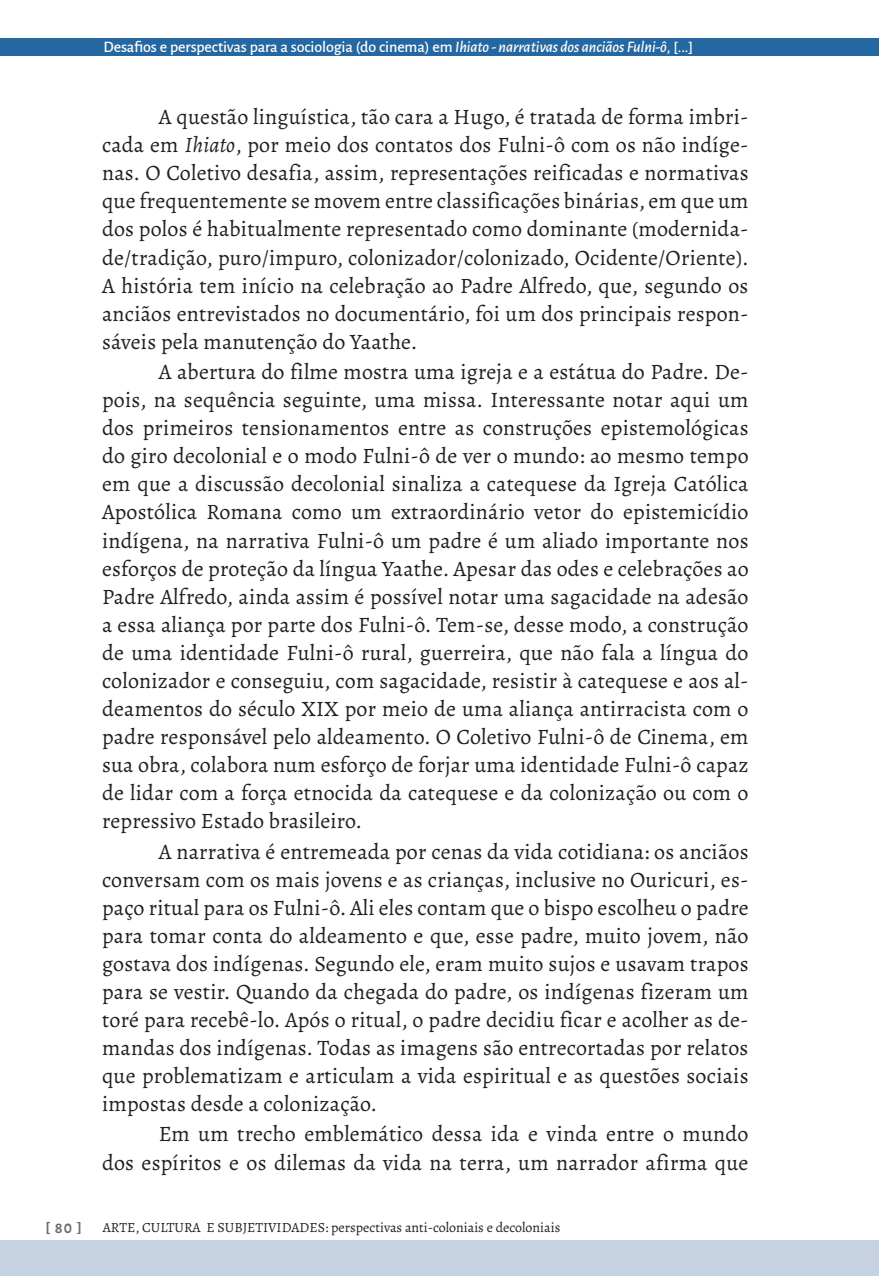
<style>
.page{position:relative;width:879px;height:1276px;background:#fff}
.page>*{position:absolute;margin:0;border:0;box-sizing:border-box;transform-origin:0 0}
.t1{font:22px/28px "Alegreya";letter-spacing:.01em;color:#231f20;text-align:justify}
.t2{font:500 16px "Alegreya Sans";letter-spacing:-.01em;color:#fff}
.t3{font:700 16px "Alegreya Sans";color:#6c6d70}
.t4{font:14px "Alegreya";color:#231f20}
.s1{font-style:italic}
</style>
<div class="page">
<div style="left:0;top:38px;width:879px;height:18px;background:#2567a1"></div>
<div style="left:0;top:1240px;width:878px;height:36px;background:#c6d1e2"></div>
<hr style="left:877px;top:1240px;width:2px;height:36px;background:#c6d1e2">
<p class="t2" style="left:103px;top:36px;width:591px">Desafios e perspectivas para a sociologia (do cinema) em <span class="s1">Ihiato - narrativas dos anciãos Fulni-ô</span>, [...]</p>
<p class="t1" style="left:102px;top:103px;width:648px;text-indent:57px">A questão linguística, tão cara a Hugo, é tratada de forma imbri&shy;cada em <span class="s1">Ihiato</span>, por meio dos contatos dos Fulni-ô com os não indíge&shy;nas. O Coletivo desafia, assim, representações reificadas e normativas que frequentemente se movem entre classificações binárias, em que um dos polos é habitualmente representado como dominante (modernida&shy;de/tradição, puro/impuro, colonizador/colonizado, Ocidente/Oriente).<br>A história tem início na celebração ao Padre Alfredo, que, segundo os anciãos entrevistados no documentário, foi um dos principais respon&shy;sáveis pela manutenção do Yaathe.</p>
<p class="t1" style="left:102px;top:358px;width:648px;text-indent:57px">A abertura do filme mostra uma igreja e a estátua do Padre. De&shy;pois, na sequência seguinte, uma missa. Interessante notar aqui um dos primeiros tensionamentos entre as construções epistemológicas do giro decolonial e o modo Fulni-ô de ver o mundo: ao mesmo tempo em que a discussão decolonial sinaliza a catequese da Igreja Católica Apostólica Romana como um extraordinário vetor do epistemicídio indígena, na narrativa Fulni-ô um padre é um aliado importante nos esforços de proteção da língua Yaathe. Apesar das odes e celebrações ao Padre Alfredo, ainda assim é possível notar uma sagacidade na adesão a essa aliança por parte dos Fulni-ô. Tem-se, desse modo, a construção de uma identidade Fulni-ô rural, guerreira, que não fala a língua do colonizador e conseguiu, com sagacidade, resistir à catequese e aos al&shy;deamentos do século XIX por meio de uma aliança antirracista com o padre responsável pelo aldeamento. O Coletivo Fulni-ô de Cinema, em sua obra, colabora num esforço de forjar uma identidade Fulni-ô capaz de lidar com a força etnocida da catequese e da colonização ou com o repressivo Estado brasileiro.</p>
<p class="t1" style="left:102px;top:837px;width:648px;text-indent:57px">A narrativa é entremeada por cenas da vida cotidiana: os anciãos conversam com os mais jovens e as crianças, inclusive no Ouricuri, es&shy;paço ritual para os Fulni-ô. Ali eles contam que o bispo escolheu o padre para tomar conta do aldeamento e que, esse padre, muito jovem, não gostava dos indígenas. Segundo ele, eram muito sujos e usavam trapos para se vestir. Quando da chegada do padre, os indígenas fizeram um toré para recebê-lo. Após o ritual, o padre decidiu ficar e acolher as de&shy;mandas dos indígenas. Todas as imagens são entrecortadas por relatos que problematizam e articulam a vida espiritual e as questões sociais impostas desde a colonização.</p>
<p class="t1" style="left:102px;top:1120px;width:648px;text-align:right">Em um trecho emblemático dessa ida e vinda entre o mundo<br>dos espíritos e os dilemas da vida na terra, um narrador afirma que</p>
<p class="t3" style="left:45px;top:1216px;width:38px">[ 80 ]</p>
<p class="t4" style="left:103px;top:1218px;width:459px">ARTE, CULTURA E SUBJETIVIDADES: perspectivas anti-coloniais e decoloniais</p>
</div>
